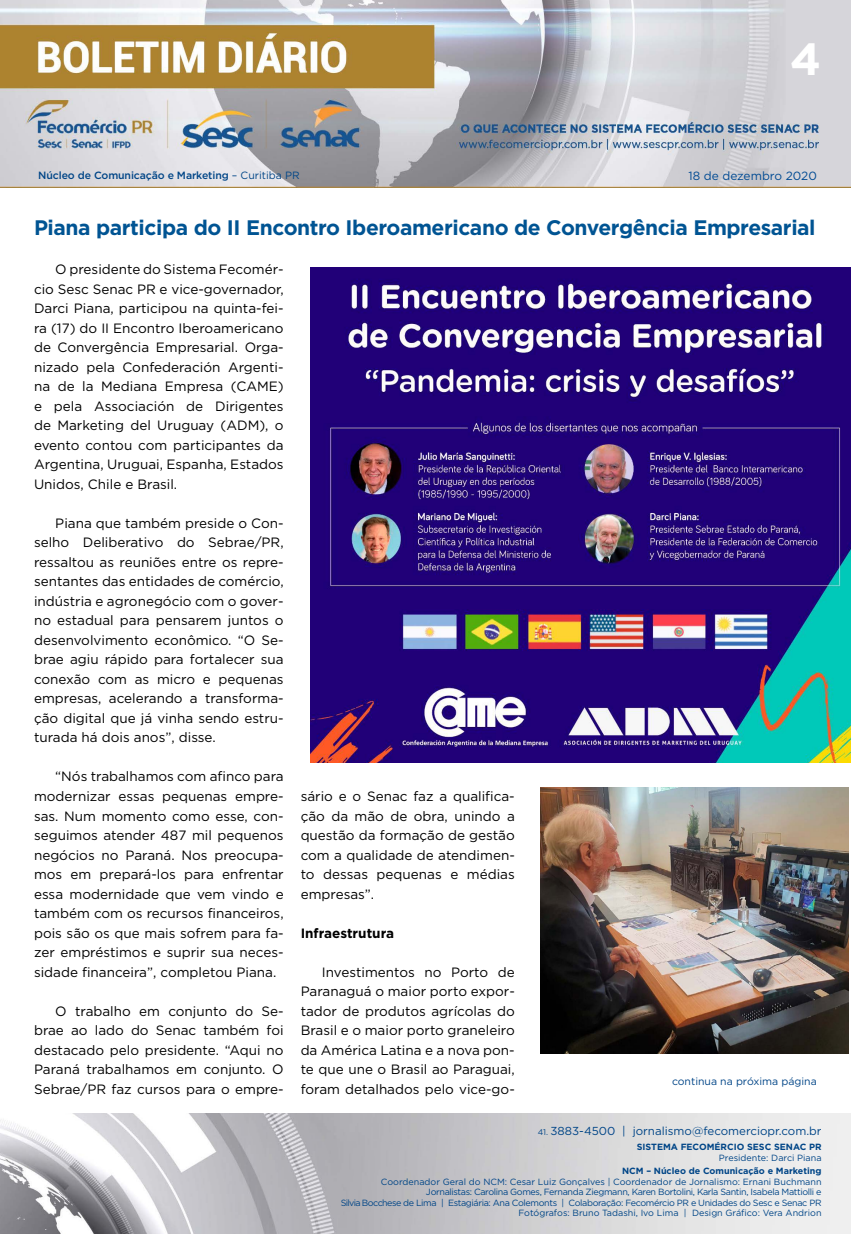
<style>
.page{position:relative;width:851px;height:1234px;background:#fff}
.page>*{position:absolute;margin:0;border:0;box-sizing:border-box;transform-origin:0 0}
.t1{font:700 45px "Gotham";color:#fff}
.t2{font:700 21px "Gotham";letter-spacing:-.02em;color:#005493}
.t3{font:13.5px/19.5px "Gotham";color:#000;text-align:justify}
.t4{font:700 13.5px "Gotham";color:#000}
.t5{font:11.85px "Gotham";color:#004a93}
.t6{font:11.55px "Gotham";color:#004587}
.t7{font:500 10.5px "Gotham";letter-spacing:-.01em;color:#004587}
.t8{font:10.5px "Gotham";color:#004587}
.t9{font:9px/10.5px "Gotham";letter-spacing:-.04em;color:#004587;text-align:right}
.t10{font:700 9px "Gotham";color:#004587}
.t11{font:9px "Gotham";color:#004587}
.s1{font-weight:400}
.s2{font-size:8.25px}
</style>
<div class="page">
<img style="left:0;top:0;width:850px;height:188px">
<img style="left:0;top:1113px;width:850px;height:120px">
<img style="left:540px;top:787px;width:308px;height:266px">
<img style="left:310px;top:267px;width:540px;height:495px">
<h1 class="t1" style="left:790px;top:29px;width:33px">4</h1>
<p class="t7" style="left:38px;top:168px;width:263px">Núcleo de Comunicação e Marketing <span class="s1">– Curitiba PR</span></p>
<p class="t5" style="left:688px;top:168px;width:130px">18 de dezembro 2020</p>
<h2 class="t2" style="left:34px;top:214px;width:783px">Piana participa do II Encontro Iberoamericano de Convergência Empresarial</h2>
<p class="t3" style="left:34px;top:259px;width:251px;text-indent:21px">O presidente do Sistema Fecomér&shy;cio Sesc Senac PR e vice-governador, Darci Piana, participou na quinta-fei&shy;ra (17) do II Encontro Iberoamericano de Convergência Empresarial. Orga&shy;nizado pela Confederación Argenti&shy;na de la Mediana Empresa (CAME) e pela Associación de Dirigentes de Marketing del Uruguay (ADM), o evento contou com participantes da Argentina, Uruguai, Espanha, Estados Unidos, Chile e Brasil.</p>
<p class="t3" style="left:34px;top:513px;width:251px;text-indent:21px">Piana que também preside o Con&shy;selho Deliberativo do Sebrae/PR, ressaltou as reuniões entre os repre&shy;sentantes das entidades de comércio, indústria e agronegócio com o gover&shy;no estadual para pensarem juntos o desenvolvimento econômico. “O Se&shy;brae agiu rápido para fortalecer sua conexão com as micro e pequenas empresas, acelerando a transforma&shy;ção digital que já vinha sendo estru&shy;turada há dois anos”, disse.</p>
<p class="t3" style="left:34px;top:766px;width:251px;text-indent:21px">“Nós trabalhamos com afinco para modernizar essas pequenas empre&shy;sas. Num momento como esse, con&shy;seguimos atender 487 mil pequenos negócios no Paraná. Nos preocupa&shy;mos em prepará-los para enfrentar essa modernidade que vem vindo e também com os recursos financeiros, pois são os que mais sofrem para fa&shy;zer empréstimos e suprir sua neces&shy;sidade financeira”, completou Piana.</p>
<p class="t3" style="left:34px;top:1000px;width:251px;text-indent:21px">O trabalho em conjunto do Se&shy;brae ao lado do Senac também foi destacado pelo presidente. “Aqui no Paraná trabalhamos em conjunto. O Sebrae/PR faz cursos para o empre-</p>
<p class="t3" style="left:300px;top:786px;width:216px">sário e o Senac faz a qualifica&shy;ção da mão de obra, unindo a questão da formação de gestão com a qualidade de atendimen&shy;to dessas pequenas e médias empresas”.</p>
<p class="t4" style="left:300px;top:923px;width:95px">Infraestrutura</p>
<p class="t3" style="left:300px;top:961px;width:216px;text-indent:21px">Investimentos no Porto de Paranaguá o maior porto expor&shy;tador de produtos agrícolas do Brasil e o maior porto graneleiro da América Latina e a nova pon&shy;te que une o Brasil ao Paraguai, foram detalhados pelo vice-go-</p>
<p class="t8" style="left:672px;top:1074px;width:146px">continua na próxima página</p>
<p class="t6" style="left:537px;top:1123px;width:285px"><span class="s2">41.</span> 3883-4500 | jornalismo@fecomerciopr.com.br</p>
<p class="t10" style="left:636px;top:1140px;width:186px">SISTEMA FECOMÉRCIO SESC SENAC PR</p>
<p class="t11" style="left:718px;top:1151px;width:104px">Presidente: Darci Piana</p>
<p class="t10" style="left:622px;top:1164px;width:201px">NCM – Núcleo de Comunicação e Marketing</p>
<p class="t9" style="left:341px;top:1175px;width:482px">Coordenador Geral do NCM: Cesar Luiz Gonçalves | Coordenador de Jornalismo: Ernani Buchmann Jornalistas: Carolina Gomes, Fernanda Ziegmann, Karen Bortolini, Karla Santin, Isabela Mattiolli e<br>Silvia Bocchese de Lima | Estagiária: Ana Colemonts | Colaboração: Fecomércio PR e Unidades do Sesc e Senac PR Fotógrafos: Bruno Tadashi, Ivo Lima | Design Gráfico: Vera Andrion</p>
</div>
